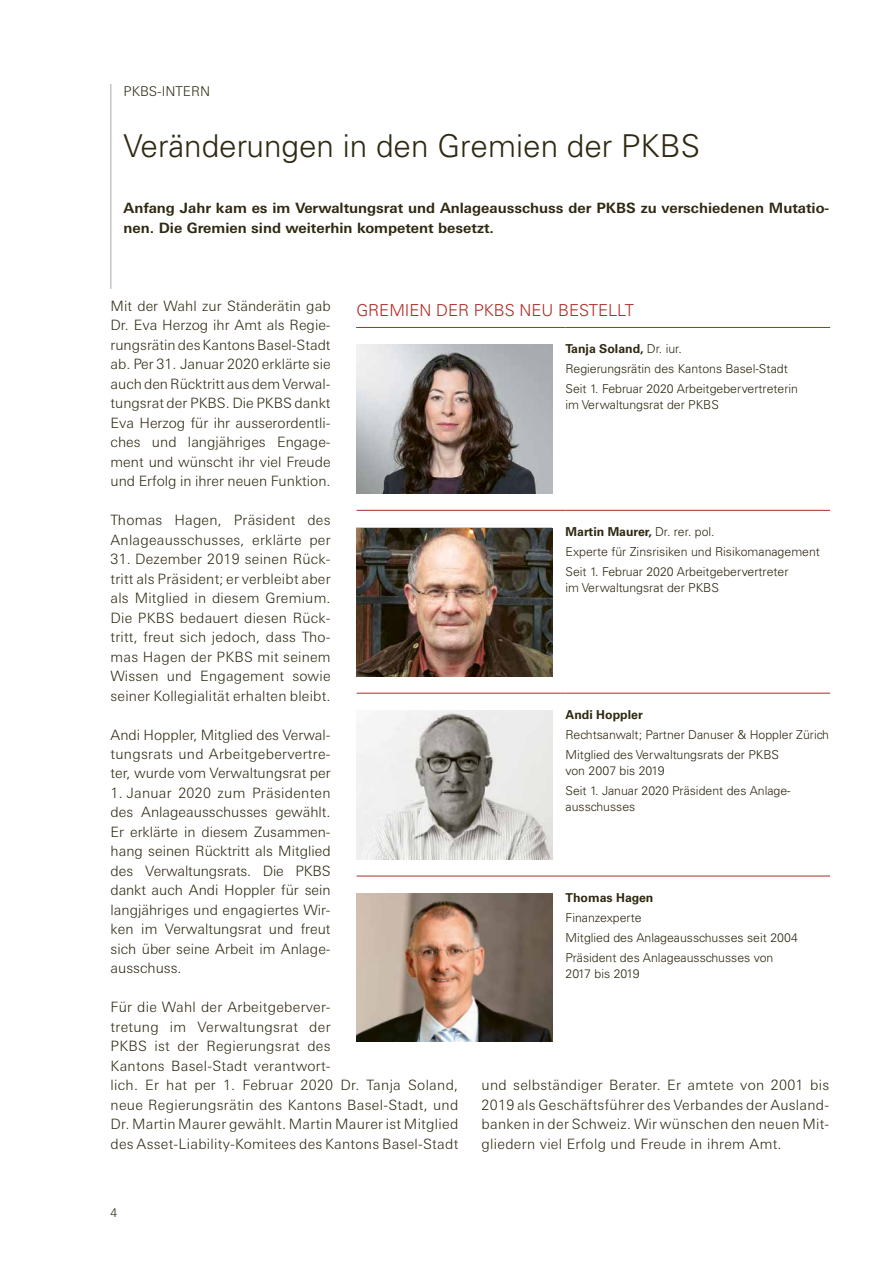
<style>
.page{position:relative;width:893px;height:1263px;background:#fff}
.page>*{position:absolute;margin:0;border:0;box-sizing:border-box;transform-origin:0 0}
.t1{font:300 31.5px "Univers LT Std";color:#2f2912}
.t2{font:300 16.5px "Univers LT Std";color:#ab2d24}
.t3{font:300 14.25px/19.5px "Univers Next Pro";letter-spacing:.02em;color:#2f2912;text-align:justify}
.t4{font:700 14.25px/19.5px "Univers Next Pro";color:#2f2912}
.t5{font:300 13.5px "Univers Next Pro";color:#2f2912}
.t6{font:300 12.3px/20px "Univers LT Std";color:#2f2912}
.t7{font:700 12.3px "Univers LT Std";color:#2f2912}
.t8{font:300 12.3px "Univers LT Std";letter-spacing:-.025em;color:#2f2912}
.t9{font:300 12px "Univers Next Pro";color:#2f2912}
.s1{font-weight:700}
</style>
<div class="page">
<svg style="left:111px;top:84px;width:1px;height:12px"></svg>
<hr style="left:111px;top:96px;width:1px;height:99px;background:#a8a8a5">
<hr style="left:111px;top:195px;width:1px;height:94px;background:#a8a8a5">
<hr style="left:356px;top:327px;width:210px;height:1px;background:#ab2d24">
<hr style="left:566px;top:327px;width:264px;height:1px;background:#ab2d24">
<hr style="left:357px;top:510px;width:209px;height:1px;background:#ab2d24">
<hr style="left:566px;top:510px;width:264px;height:1px;background:#ab2d24">
<hr style="left:357px;top:693px;width:209px;height:1px;background:#ab2d24">
<hr style="left:566px;top:693px;width:264px;height:1px;background:#ab2d24">
<hr style="left:357px;top:876px;width:209px;height:1px;background:#ab2d24">
<hr style="left:566px;top:876px;width:264px;height:1px;background:#ab2d24">
<img style="left:357px;top:344px;width:195px;height:149px">
<img style="left:357px;top:528px;width:195px;height:148px">
<img style="left:357px;top:710px;width:195px;height:149px">
<img style="left:357px;top:893px;width:195px;height:149px">
<p class="t5" style="left:124px;top:83px;width:88px">PKBS-INTERN</p>
<h1 class="t1" style="left:124px;top:127px;width:578px">Veränderungen in den Gremien der PKBS</h1>
<p class="t4" style="left:124px;top:198px;width:707px">Anfang Jahr kam es im Verwaltungsrat und Anlageausschuss der PKBS zu verschiedenen Mutatio&shy;nen. Die Gremien sind weiterhin kompetent besetzt.</p>
<p class="t3" style="left:111px;top:296px;width:222px">Mit der Wahl zur Ständerätin gab Dr. Eva Herzog ihr Amt als Regie&shy;rungsrätin des Kantons Basel-Stadt ab. Per 31. Januar 2020 erklärte sie auch den Rücktritt aus dem Verwal&shy;tungsrat der PKBS. Die PKBS dankt Eva Herzog für ihr ausserordentli&shy;ches und langjähriges Engage&shy;ment und wünscht ihr viel Freude und Erfolg in ihrer neuen Funktion.</p>
<p class="t3" style="left:111px;top:510px;width:222px">Thomas Hagen, Präsident des<br>Anlageausschusses, erklärte per</p>
<p class="t3" style="left:111px;top:549px;width:222px">31. Dezember 2019 seinen Rück&shy;tritt als Präsident; er verbleibt aber als Mitglied in diesem Gremium.<br>Die PKBS bedauert diesen Rück&shy;tritt, freut sich jedoch, dass Tho&shy;mas Hagen der PKBS mit seinem Wissen und Engagement sowie seiner Kollegialität erhalten bleibt.</p>
<p class="t3" style="left:111px;top:725px;width:222px">Andi Hoppler, Mitglied des Verwal&shy;tungsrats und Arbeitgebervertre&shy;ter, wurde vom Verwaltungsrat per</p>
<p class="t3" style="left:111px;top:783px;width:222px">1. Januar 2020 zum Präsidenten des Anlageausschusses gewählt.<br>Er erklärte in diesem Zusammen&shy;hang seinen Rücktritt als Mitglied des Verwaltungsrats. Die PKBS dankt auch Andi Hoppler für sein langjähriges und engagiertes Wir&shy;ken im Verwaltungsrat und freut sich über seine Arbeit im Anlage&shy;ausschuss.</p>
<p class="t3" style="left:111px;top:997px;width:349px;text-align:left">Für die Wahl der Arbeitgeberver-<br>tretung im Verwaltungsrat der<br>PKBS ist der Regierungsrat des<br>Kantons Basel-Stadt verantwort-<br>lich. Er hat per 1. Februar 2020 Dr. Tanja Soland, neue Regierungsrätin des Kantons Basel-Stadt, und Dr. Martin Maurer gewählt. Martin Maurer ist Mitglied des Asset-Liability-Komitees des Kantons Basel-Stadt</p>
<p class="t2" style="left:356px;top:301px;width:279px">GREMIEN DER PKBS NEU BESTELLT</p>
<p class="t6" style="left:566px;top:339px;width:234px"><span class="s1">Tanja Soland,</span> Dr. iur.<br>Regierungsrätin des Kantons Basel-Stadt<br>Seit 1. Februar 2020 Arbeitgebervertreterin</p>
<p class="t6" style="left:566px;top:395px;width:155px">im Verwaltungsrat der PKBS</p>
<p class="t6" style="left:566px;top:522px;width:256px"><span class="s1">Martin Maurer,</span> Dr. rer. pol.<br>Experte für Zinsrisiken und Risikomanagement<br>Seit 1. Februar 2020 Arbeitgebervertreter</p>
<p class="t6" style="left:566px;top:578px;width:155px">im Verwaltungsrat der PKBS</p>
<p class="t7" style="left:566px;top:707px;width:79px">Andi Hoppler</p>
<p class="t6" style="left:566px;top:725px;width:265px">Rechtsanwalt; Partner Danuser &amp; Hoppler Zürich<br>Mitglied des Verwaltungsrats der PKBS</p>
<p class="t6" style="left:566px;top:760px;width:227px">von 2007 bis 2019<br>Seit 1. Januar 2020 Präsident des Anlage-</p>
<p class="t6" style="left:566px;top:796px;width:71px">ausschusses</p>
<p class="t7" style="left:566px;top:890px;width:89px">Thomas Hagen</p>
<p class="t6" style="left:566px;top:908px;width:234px">Finanzexperte<br>Mitglied des Anlageausschusses seit 2004<br>Präsident des Anlageausschusses von</p>
<p class="t8" style="left:566px;top:966px;width:75px">2017 bis 2019</p>
<p class="t3" style="left:482px;top:1075px;width:349px">und selbständiger Berater. Er amtete von 2001 bis 2019 als Geschäftsführer des Verbandes der Ausland&shy;banken in der Schweiz. Wir wünschen den neuen Mit&shy;gliedern viel Erfolg und Freude in ihrem Amt.</p>
<p class="t9" style="left:111px;top:1205px;width:8px">4</p>
</div>
